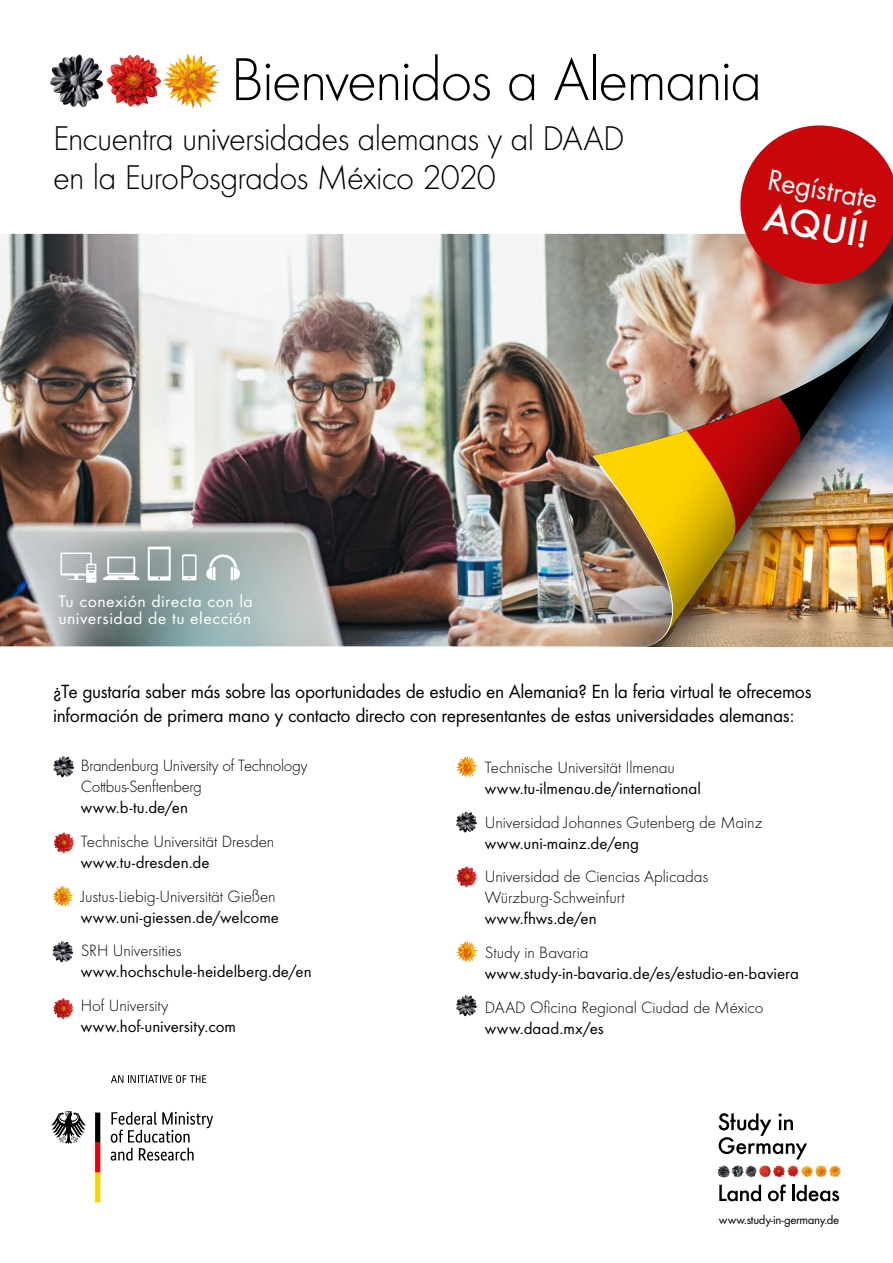
<style>
.page{position:relative;width:893px;height:1263px;background:#fff}
.page>*{position:absolute;margin:0;border:0;box-sizing:border-box;transform-origin:0 0}
.t1{font:300 55.5px "Futura ND";letter-spacing:-.035em;color:#000}
.t2{font:500 36px "Futura ND";color:#fff}
.t3{font:300 31.5px/39px "Futura ND";letter-spacing:-.03em;color:#000}
.t4{font:27px "Futura ND";color:#fff}
.t5{font:17.55px/23.9px "Futura ND";letter-spacing:-.02em;color:#000}
.t6{font:15.3px/17.7px "Futura ND";letter-spacing:.03em;color:#fff}
.t7{font:300 15px/21px "Futura ND";letter-spacing:-.005em;color:#000}
.t8{font:15px "Futura ND";color:#000}
.t9{font:11.25px "Futura ND";letter-spacing:-.03em;color:#000}
</style>
<div class="page">
<svg style="left:719px;top:1185px;width:42px;height:16px"></svg>
<svg style="left:768px;top:1184px;width:18px;height:17px"></svg>
<svg style="left:792px;top:1185px;width:47px;height:16px"></svg>
<svg style="left:801px;top:1166px;width:5px;height:5px"></svg>
<svg style="left:719px;top:1113px;width:88px;height:46px"></svg>
<svg style="left:111px;top:1112px;width:102px;height:48px"></svg>
<svg style="left:51px;top:1111px;width:35px;height:33px"></svg>
<svg style="left:95px;top:1112px;width:5px;height:90px"></svg>
<svg style="left:111px;top:1075px;width:95px;height:8px"></svg>
<img style="left:0;top:234px;width:285px;height:412px">
<img style="left:50px;top:54px;width:54px;height:53px">
<img style="left:107px;top:54px;width:54px;height:53px">
<img style="left:165px;top:54px;width:22px;height:24px">
<img style="left:285px;top:233px;width:608px;height:414px">
<svg style="left:740px;top:125px;width:153px;height:159px;background:#c82a2b"></svg>
<img style="left:53px;top:756px;width:21px;height:21px">
<img style="left:456px;top:811px;width:21px;height:22px">
<img style="left:456px;top:995px;width:21px;height:21px">
<img style="left:52px;top:941px;width:22px;height:21px">
<img style="left:54px;top:832px;width:20px;height:21px">
<img style="left:456px;top:866px;width:21px;height:21px">
<img style="left:53px;top:998px;width:21px;height:21px">
<svg style="left:53px;top:886px;width:9px;height:8px"></svg>
<svg style="left:457px;top:941px;width:9px;height:8px"></svg>
<svg style="left:457px;top:756px;width:9px;height:8px"></svg>
<img style="left:593px;top:329px;width:287px;height:318px">
<svg style="left:182px;top:554px;width:14px;height:27px"></svg>
<svg style="left:60px;top:552px;width:36px;height:31px"></svg>
<svg style="left:103px;top:557px;width:37px;height:23px"></svg>
<svg style="left:148px;top:547px;width:23px;height:33px"></svg>
<svg style="left:206px;top:554px;width:34px;height:27px"></svg>
<h1 class="t1" style="left:231px;top:46px;width:533px">Bienvenidos a Alemania</h1>
<h3 class="t3" style="left:53px;top:119px;width:573px">Encuentra universidades alemanas y al DAAD en la EuroPosgrados México 2020</h3>
<p class="t6" style="left:58px;top:592px;width:196px">Tu conexión directa con la universidad de tu elección</p>
<h3 class="t4" style="left:771px;top:163px;width:113px;rotate:10deg">Regístrate</h3>
<h2 class="t2" style="left:769px;top:193px;width:107px;rotate:10deg">AQUÍ!</h2>
<p class="t5" style="left:53px;top:680px;width:760px">¿Te gustaría saber más sobre las oportunidades de estudio en Alemania? En la feria virtual te ofrecemos información de primera mano y contacto directo con representantes de estas universidades alemanas:</p>
<p class="t7" style="left:81px;top:755px;width:228px">Brandenburg University of Technology<br>Cottbus-Senftenberg</p>
<p class="t8" style="left:81px;top:798px;width:109px">www.b-tu.de/en</p>
<p class="t7" style="left:81px;top:831px;width:195px">Technische Universität Dresden</p>
<p class="t8" style="left:81px;top:853px;width:130px">www.tu-dresden.de</p>
<p class="t7" style="left:81px;top:886px;width:196px">Justus-Liebig-Universität Gießen</p>
<p class="t8" style="left:81px;top:907px;width:200px">www.uni-giessen.de/welcome</p>
<p class="t7" style="left:81px;top:941px;width:102px">SRH Universities</p>
<p class="t8" style="left:81px;top:962px;width:232px">www.hochschule-heidelberg.de/en</p>
<p class="t7" style="left:81px;top:995px;width:89px">Hof University</p>
<p class="t8" style="left:81px;top:1017px;width:157px">www.hof-university.com</p>
<p class="t7" style="left:485px;top:757px;width:192px">Technische Universität Ilmenau</p>
<p class="t8" style="left:485px;top:779px;width:218px">www.tu-ilmenau.de/international</p>
<p class="t7" style="left:485px;top:812px;width:279px">Universidad Johannes Gutenberg de Mainz</p>
<p class="t8" style="left:485px;top:833px;width:156px">www.uni-mainz.de/eng</p>
<p class="t7" style="left:485px;top:866px;width:225px">Universidad de Ciencias Aplicadas<br>Würzburg-Schweinfurt</p>
<p class="t8" style="left:485px;top:909px;width:114px">www.fhws.de/en</p>
<p class="t7" style="left:485px;top:942px;width:105px">Study in Bavaria</p>
<p class="t8" style="left:485px;top:964px;width:316px">www.study-in-bavaria.de/es/estudio-en-baviera</p>
<p class="t7" style="left:485px;top:997px;width:280px">DAAD Oficina Regional Ciudad de México</p>
<p class="t8" style="left:485px;top:1019px;width:121px">www.daad.mx/es</p>
<p class="t9" style="left:719px;top:1213px;width:122px">www.study-in-germany.de</p>
</div>
